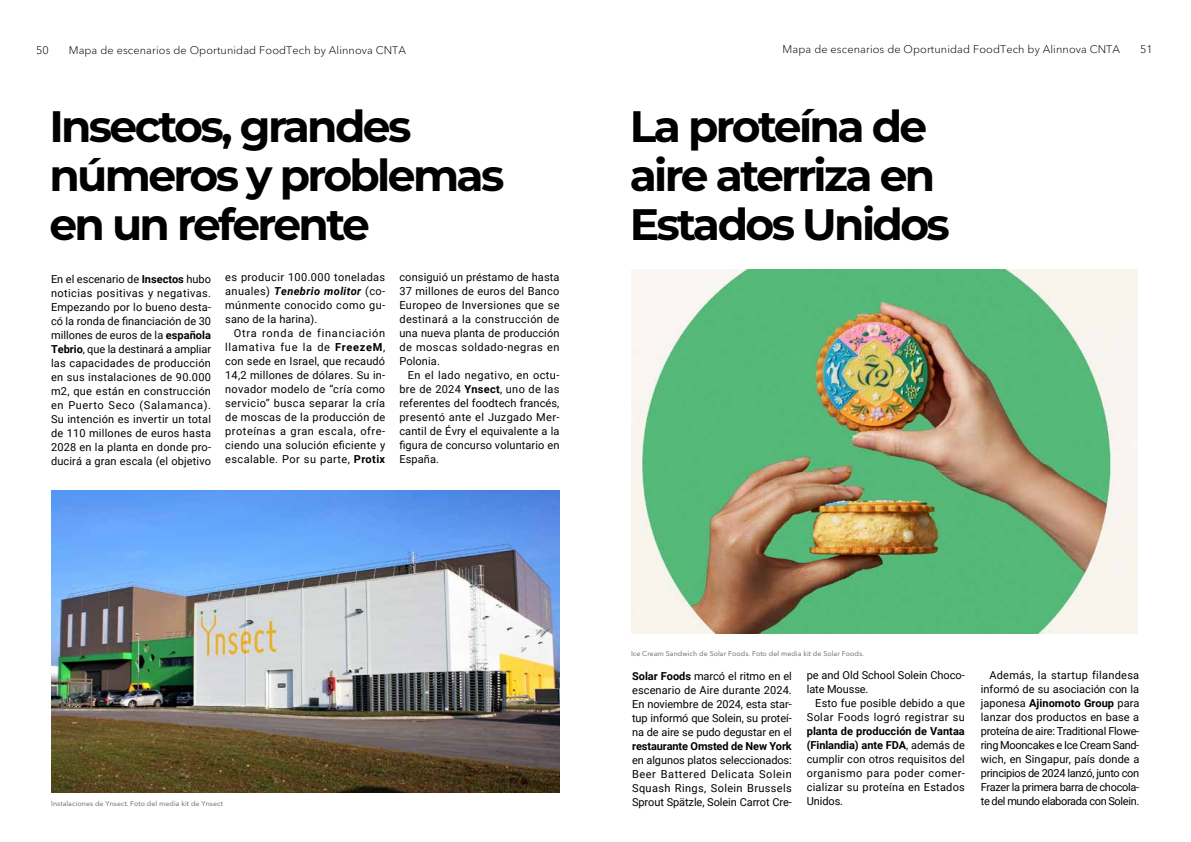
<style>
.page{position:relative;width:1191px;height:842px;background:#fff}
.page>*{position:absolute;margin:0;border:0;box-sizing:border-box;transform-origin:0 0}
.t1{font:700 44px/49px "Montserrat";letter-spacing:-.06em;color:#000}
.t2{font:11px/14px "Roboto";letter-spacing:.01em;color:#000;text-align:justify}
.t3{font:300 11px "Avenir Next LT Pro";letter-spacing:.01em;color:#000}
.t4{font:700 11px "Roboto";letter-spacing:-.01em;color:#000}
.t5{font:7px "Avenir Next LT Pro";letter-spacing:.01em;color:#595959}
.s1{font-weight:700}
.s2{font-weight:700;font-style:italic}
</style>
<div class="page">
<img style="left:51px;top:490px;width:508px;height:302px">
<img style="left:631px;top:269px;width:506px;height:365px">
<p class="t3" style="left:36px;top:41px;width:14px">50</p>
<p class="t3" style="left:69px;top:41px;width:339px">Mapa de escenarios de Oportunidad FoodTech by Alinnova CNTA</p>
<p class="t3" style="left:782px;top:39px;width:339px">Mapa de escenarios de Oportunidad FoodTech by Alinnova CNTA</p>
<p class="t3" style="left:1140px;top:39px;width:14px">51</p>
<h1 class="t1" style="left:49px;top:104px;width:456px">Insectos, grandes números y problemas en un referente</h1>
<p class="t2" style="left:51px;top:271px;width:161px">En el escenario de <span class="s1">Insectos</span> hubo noticias positivas y negativas.<br>Empezando por lo bueno desta&shy;có la ronda de financiación de 30 millones de euros de la <span class="s1">española Tebrio</span>, que la destinará a ampliar las capacidades de producción en sus instalaciones de 90.000 m2, que están en construcción en Puerto Seco (Salamanca).<br>Su intención es invertir un total de 110 millones de euros hasta 2028 en la planta en donde pro&shy;ducirá a gran escala (el objetivo</p>
<p class="t2" style="left:225px;top:270px;width:161px">es producir 100.000 toneladas anuales) <span class="s2">Tenebrio molitor</span> (co&shy;múnmente conocido como gu&shy;sano de la harina).</p>
<p class="t2" style="left:225px;top:326px;width:161px;text-indent:9px">Otra ronda de financiación llamativa fue la de <span class="s1">FreezeM</span>, con sede en Israel, que recaudó 14,2 millones de dólares. Su in&shy;novador modelo de “cría como servicio” busca separar la cría de moscas de la producción de proteínas a gran escala, ofre&shy;ciendo una solución eficiente y escalable. Por su parte, <span class="s1">Protix</span></p>
<p class="t2" style="left:399px;top:270px;width:162px">consiguió un préstamo de hasta 37 millones de euros del Banco Europeo de Inversiones que se destinará a la construcción de una nueva planta de producción de moscas soldado-negras en Polonia.</p>
<p class="t2" style="left:399px;top:368px;width:161px;text-indent:9px">En el lado negativo, en octu&shy;bre de 2024 <span class="s1">Ynsect</span>, uno de las referentes del foodtech francés, presentó ante el Juzgado Mer&shy;cantil de Évry el equivalente a la figura de concurso voluntario en España.</p>
<h1 class="t1" style="left:630px;top:104px;width:322px">La proteína de aire aterriza en<br>Estados Unidos</h1>
<p class="t5" style="left:51px;top:798px;width:173px">Instalaciones de Ynsect. Foto del media kit de Ynsect</p>
<p class="t5" style="left:631px;top:648px;width:234px">Ice Cream Sandwich de Solar Foods. Foto del media kit de Solar Foods.</p>
<p class="t2" style="left:632px;top:669px;width:161px"><span class="s1">Solar Foods</span> marcó el ritmo en el escenario de Aire durante 2024.<br>En noviembre de 2024, esta star&shy;tup informó que Solein, su proteí&shy;na de aire se pudo degustar en el</p>
<p class="t4" style="left:632px;top:738px;width:161px">restaurante Omsted de New York</p>
<p class="t2" style="left:632px;top:753px;width:161px">en algunos platos seleccionados:<br>Beer Battered Delicata Solein Squash Rings, Solein Brussels Sprout Spätzle, Solein Carrot Cre-</p>
<p class="t2" style="left:807px;top:668px;width:159px">pe and Old School Solein Choco&shy;late Mousse.</p>
<p class="t2" style="left:807px;top:696px;width:159px;text-align:right">Esto fue posible debido a que<br>Solar Foods logró registrar su</p>
<p class="t2" style="left:807px;top:724px;width:160px"><span class="s1">planta de producción de Vantaa (Finlandia) ante FDA</span>, además de cumplir con otros requisitos del organismo para poder comer&shy;cializar su proteína en Estados Unidos.</p>
<p class="t2" style="left:980px;top:668px;width:160px;text-indent:9px">Además, la startup filandesa informó de su asociación con la japonesa <span class="s1">Ajinomoto Group</span> para lanzar dos productos en base a proteína de aire: Traditional Flowe&shy;ring Mooncakes e Ice Cream Sand&shy;wich, en Singapur, país donde a principios de 2024 lanzó, junto con Frazer la primera barra de chocola&shy;te del mundo elaborada con Solein.</p>
</div>
